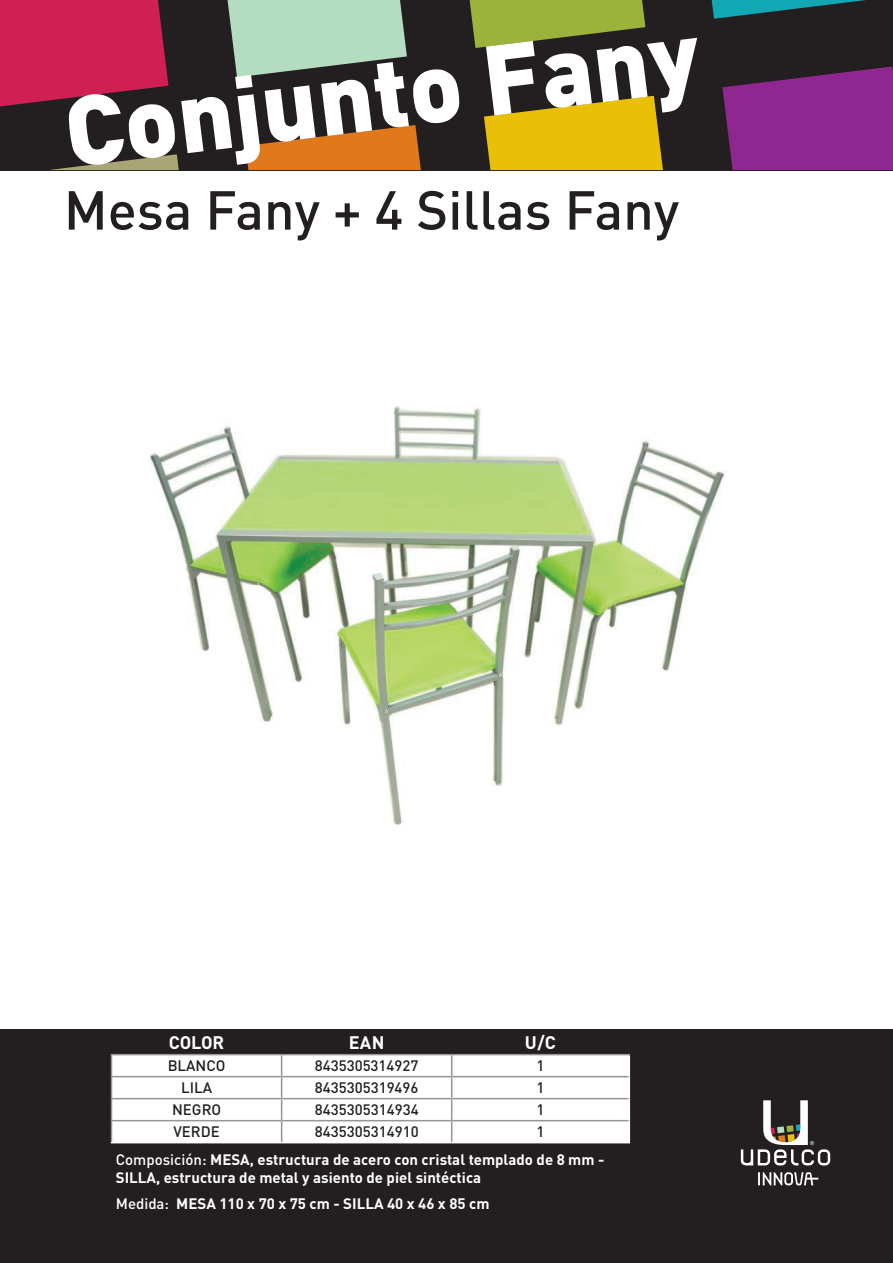
<style>
.page{position:relative;width:893px;height:1263px;background:#fff}
.page>*{position:absolute;margin:0;border:0;box-sizing:border-box;transform-origin:0 0}
.t1{font:900 97.5px "DIN";color:#fff}
.t2{font:500 54px "DIN Pro";color:#231f20}
.t3{font:700 18px "DIN Pro";color:#fff}
.t4{font:700 15px/27.9px "DIN Pro";color:#fff}
.t5{font:500 15px "DIN Pro";color:#231f20}
.s1{font-weight:500;color:#231f20}
.s2{font-weight:500}
</style>
<div class="page">
<div style="left:0;top:0;width:893px;height:170px;background:#231f20"></div>
<svg style="left:0;top:0;width:168px;height:106px;background:#bd1f4d"></svg>
<svg style="left:228px;top:0;width:179px;height:77px"></svg>
<svg style="left:470px;top:0;width:175px;height:48px"></svg>
<svg style="left:712px;top:0;width:154px;height:19px"></svg>
<svg style="left:50px;top:154px;width:129px;height:16px"></svg>
<svg style="left:245px;top:125px;width:176px;height:45px"></svg>
<svg style="left:484px;top:96px;width:179px;height:74px"></svg>
<svg style="left:722px;top:66px;width:171px;height:104px;background:#812580"></svg>
<div style="left:0;top:1029px;width:893px;height:234px;background:#231f20"></div>
<svg style="left:741px;top:1100px;width:89px;height:65px"></svg>
<svg style="left:758px;top:1172px;width:60px;height:13px"></svg>
<hr style="left:111px;top:1142px;width:171px;height:1px;background:#fff">
<hr style="left:282px;top:1142px;width:170px;height:1px;background:#fff">
<hr style="left:452px;top:1142px;width:178px;height:1px;background:#fff">
<svg style="left:111px;top:1053px;width:519px;height:89px;background:#f4f4f4"></svg>
<img style="left:150px;top:406px;width:575px;height:419px">
<h1 class="t1" style="left:57px;top:68px;width:640px;rotate:-7deg">Conjunto Fany</h1>
<h2 class="t2" style="left:64px;top:166px;width:617px">Mesa Fany + 4 Sillas Fany</h2>
<p class="t3" style="left:169px;top:1027px;width:57px">COLOR</p>
<p class="t3" style="left:349px;top:1027px;width:37px">EAN</p>
<p class="t3" style="left:525px;top:1027px;width:33px">U/C</p>
<p class="t5" style="left:168px;top:1054px;width:59px">BLANCO</p>
<p class="t5" style="left:315px;top:1054px;width:105px">8435305314927</p>
<p class="t5" style="left:536px;top:1054px;width:9px">1</p>
<p class="t5" style="left:181px;top:1076px;width:33px">LILA</p>
<p class="t5" style="left:315px;top:1076px;width:105px">8435305319496</p>
<p class="t5" style="left:536px;top:1076px;width:9px">1</p>
<p class="t5" style="left:172px;top:1098px;width:50px">NEGRO</p>
<p class="t5" style="left:315px;top:1098px;width:105px">8435305314934</p>
<p class="t5" style="left:537px;top:1098px;width:9px">1</p>
<p class="t5" style="left:173px;top:1120px;width:48px">VERDE</p>
<p class="t5" style="left:315px;top:1120px;width:105px">8435305314910</p>
<p class="t4" style="left:116px;top:1116px;width:490px;text-indent:421px"><span class="s1">1<br></span><span class="s2">Composición:</span> MESA, estructura de acero con cristal templado de 8 mm -</p>
<p class="t4" style="left:116px;top:1163px;width:375px;line-height:25.5px">SILLA, estructura de metal y asiento de piel sintéctica<br><span class="s2">Medida:</span> MESA 110 x 70 x 75 cm - SILLA 40 x 46 x 85 cm</p>
</div>
